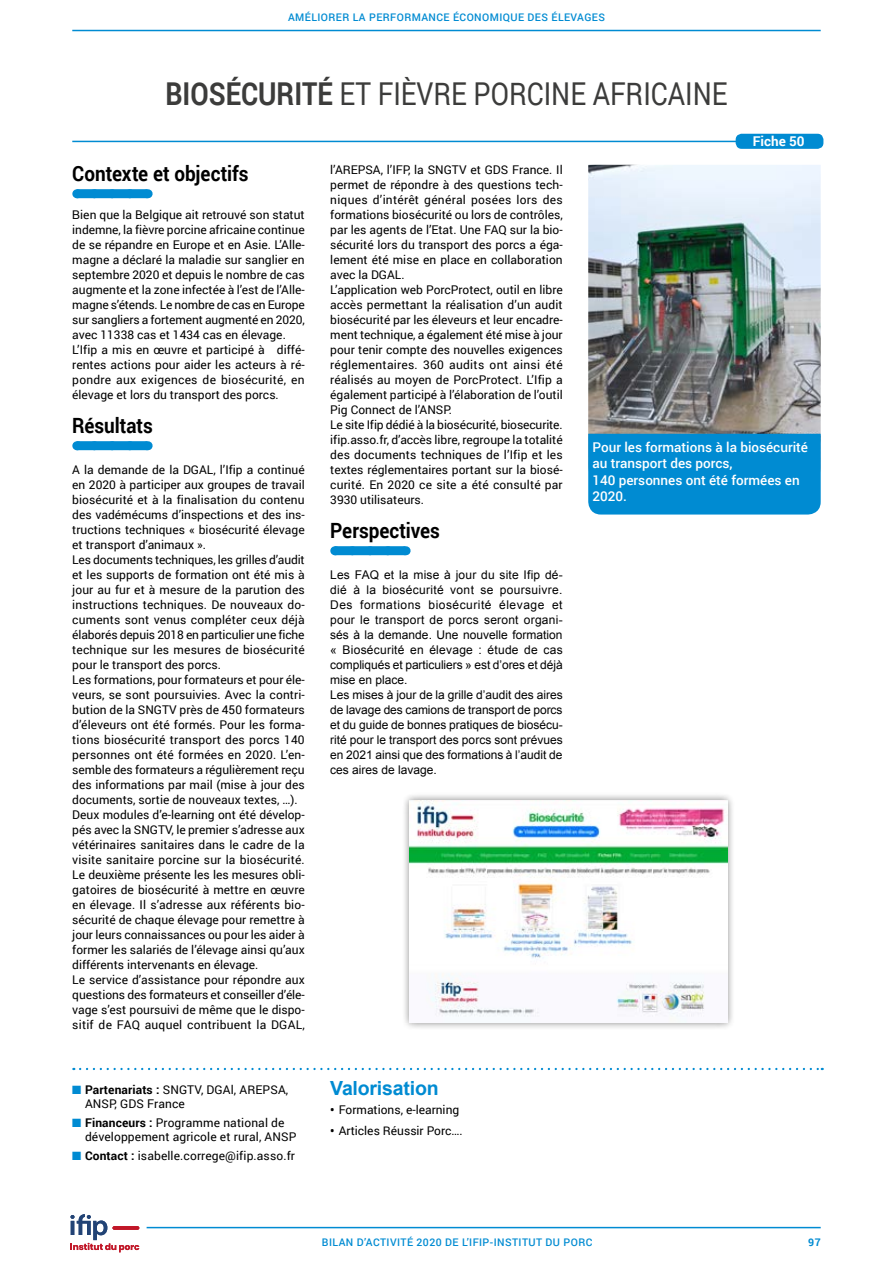
<style>
.page{position:relative;width:893px;height:1263px;background:#fff}
.page>*{position:absolute;margin:0;border:0;box-sizing:border-box;transform-origin:0 0}
.bilan_titre1_Intitul{font:31.5px "Roboto";color:#3c3c3b;scale:.85 1}
.bilan_titre2_objecti{font:700 21px "Roboto";color:#000;scale:.9 1}
.Bilan_En_savoir{font:700 19.5px "Arial";letter-spacing:-.01em;color:#008bd2}
.photo_encart{font:500 13.5px/16.2px "Roboto";color:#fff}
.numero_fiche{font:700 13.5px "Roboto";color:#fff}
.Bilan_texte_normal{font:12px/15px "Roboto";color:#000;text-align:justify}
.Bilan_texte_normal-2{font:12px/15px "Arial";color:#000;text-align:justify}
.t1{font:500 10.5px "Roboto";letter-spacing:.04em;color:#008bd2}
.t2{font:700 10.5px "Roboto";color:#008bd2}
.s1{font-weight:700}
.s2{font-family:"Arial"}
.s3{color:#008bd2}
</style>
<div class="page">
<svg style="left:71px;top:1214px;width:68px;height:38px"></svg>
<hr style="left:113px;top:1226px;width:26px;height:4px;background:#c11728;border-radius:2px">
<hr style="left:72px;top:30px;width:749px;height:1px;background:#008bd2">
<hr style="left:147px;top:1227px;width:674px;height:1px;background:#008bd2">
<hr style="left:72px;top:141px;width:749px;height:1px;background:#008bd2">
<div style="left:736px;top:134px;width:87px;height:15px;background:#008bd2;border-radius:6px"></div>
<svg style="left:80px;top:1068px;width:743px;height:2px"></svg>
<div style="left:77px;top:189px;width:70px;height:9px;background:#008bd2"></div>
<svg style="left:94px;top:189px;width:44px;height:1px"></svg>
<div style="left:77px;top:441px;width:70px;height:9px;background:#008bd2"></div>
<svg style="left:94px;top:441px;width:44px;height:1px"></svg>
<div style="left:334px;top:546px;width:71px;height:9px;background:#008bd2"></div>
<svg style="left:352px;top:546px;width:44px;height:1px"></svg>
<div style="left:402px;top:792px;width:333px;height:238px;background:#000;opacity:.5"></div>
<img style="left:410px;top:800px;width:317px;height:222px">
<img style="left:588px;top:165px;width:233px;height:269px">
<div style="left:588px;top:434px;width:233px;height:80px;background:#008bd2"></div>
<p class="t1" style="left:288px;top:10px;width:318px">AMÉLIORER LA PERFORMANCE ÉCONOMIQUE DES ÉLEVAGES</p>
<p class="bilan_titre1_Intitul" style="left:165px;top:72px;width:663px"><span class="s1">BIOSÉCURITÉ</span> ET FIÈVRE PORCINE AFRICAINE</p>
<p class="numero_fiche" style="left:753px;top:131px;width:54px">Fiche 50</p>
<p class="bilan_titre2_objecti" style="left:72px;top:158px;width:197px">Contexte et objectifs</p>
<p class="Bilan_texte_normal" style="left:72px;top:207px;width:234px"><span class="s2">B</span>ien que la Belgique ait retrouvé son statut indemne, la fièvre porcine africaine continue de se répandre en Europe et en Asie. L’Alle&shy;magne a déclaré la maladie sur sanglier en septembre 2020 et depuis le nombre de cas augmente et la zone infectée à l’est de l’Alle&shy;magne s’étends. Le nombre de cas en Europe sur sangliers a fortement augmenté en 2020, avec 11338 cas et 1434 cas en élevage.</p>
<p class="Bilan_texte_normal" style="left:72px;top:342px;width:234px">L’Ifip a mis en œuvre et participé à diffé&shy;rentes actions pour aider les acteurs à ré&shy;pondre aux exigences de biosécurité, en élevage et lors du transport des porcs.</p>
<p class="bilan_titre2_objecti" style="left:72px;top:410px;width:91px">Résultats</p>
<p class="Bilan_texte_normal" style="left:72px;top:462px;width:234px">A la demande de la DGAL, l’Ifip a continué en 2020 à participer aux groupes de travail biosécurité et à la finalisation du contenu des vadémécums d’inspections et des ins&shy;tructions techniques « biosécurité élevage et transport d’animaux ».</p>
<p class="Bilan_texte_normal" style="left:72px;top:552px;width:234px">Les documents techniques, les grilles d’audit et les supports de formation ont été mis à jour au fur et à mesure de la parution des instructions techniques. De nouveaux do&shy;cuments sont venus compléter ceux déjà élaborés depuis 2018 en particulier une fiche technique sur les mesures de biosécurité pour le transport des porcs.</p>
<p class="Bilan_texte_normal" style="left:72px;top:672px;width:234px">Les formations, pour formateurs et pour éle&shy;veurs, se sont poursuivies. Avec la contri&shy;bution de la SNGTV près de 450 formateurs d’éleveurs ont été formés. Pour les forma&shy;tions biosécurité transport des porcs 140 personnes ont été formées en 2020. L’en&shy;semble des formateurs a régulièrement reçu des informations par mail (mise à jour des documents, sortie de nouveaux textes, …).</p>
<p class="Bilan_texte_normal" style="left:72px;top:807px;width:234px">Deux modules d’e-learning ont été dévelop&shy;pés avec la SNGTV, le premier s’adresse aux vétérinaires sanitaires dans le cadre de la visite sanitaire porcine sur la biosécurité.<br>Le deuxième présente les les mesures obli&shy;gatoires de biosécurité à mettre en œuvre en élevage. Il s’adresse aux référents bio&shy;sécurité de chaque élevage pour remettre à jour leurs connaissances ou pour les aider à former les salariés de l’élevage ainsi qu’aux différents intervenants en élevage.</p>
<p class="Bilan_texte_normal" style="left:72px;top:972px;width:234px">Le service d’assistance pour répondre aux questions des formateurs et conseiller d’éle&shy;vage s’est poursuivi de même que le dispo&shy;sitif de FAQ auquel contribuent la DGAL,</p>
<p class="Bilan_texte_normal" style="left:85px;top:1082px;width:205px;line-height:14.4px;text-indent:-13px"><span class="s3">■</span> <span class="s1">Partenariats :</span> SNGTV, DGAl, AREPSA,<br>ANSP, GDS France</p>
<p class="Bilan_texte_normal" style="left:85px;top:1115px;width:213px;line-height:14.4px;text-indent:-13px"><span class="s3">■</span> <span class="s1">Financeurs :</span> Programme national de développement agricole et rural, ANSP</p>
<p class="Bilan_texte_normal" style="left:72px;top:1148px;width:224px"><span class="s3">■</span> <span class="s1">Contact :</span> isabelle.correge@ifip.asso.fr</p>
<p class="Bilan_texte_normal" style="left:330px;top:162px;width:234px">l’AREPSA, l’IFP, la SNGTV et GDS France. Il permet de répondre à des questions tech&shy;niques d’intérêt général posées lors des formations biosécurité ou lors de contrôles, par les agents de l’Etat. Une FAQ sur la bio&shy;sécurité lors du transport des porcs a éga&shy;lement été mise en place en collaboration avec la DGAL.</p>
<p class="Bilan_texte_normal" style="left:330px;top:282px;width:234px">L’application web PorcProtect, outil en libre accès permettant la réalisation d’un audit biosécurité par les éleveurs et leur encadre&shy;ment technique, a également été mise à jour pour tenir compte des nouvelles exigences réglementaires. 360 audits ont ainsi été réalisés au moyen de PorcProtect. L’Ifip a également participé à l’élaboration de l’outil Pig Connect de l’ANSP.</p>
<p class="Bilan_texte_normal" style="left:330px;top:417px;width:234px">Le site Ifip dédié à la biosécurité, biosecurite. ifip.asso.fr, d’accès libre, regroupe la totalité des documents techniques de l’Ifip et les textes réglementaires portant sur la biosé&shy;curité. En 2020 ce site a été consulté par 3930 utilisateurs.</p>
<p class="bilan_titre2_objecti" style="left:330px;top:515px;width:123px">Perspectives</p>
<p class="Bilan_texte_normal-2" style="left:330px;top:567px;width:234px">Les FAQ et la mise à jour du site Ifip dé&shy;dié à la biosécurité vont se poursuivre.<br>Des formations biosécurité élevage et pour le transport de porcs seront organi&shy;sés à la demande. Une nouvelle formation « Biosécurité en élevage : étude de cas compliqués et particuliers » est d’ores et déjà mise en place.</p>
<p class="Bilan_texte_normal-2" style="left:330px;top:687px;width:234px">Les mises à jour de la grille d’audit des aires de lavage des camions de transport de porcs et du guide de bonnes pratiques de biosécu&shy;rité pour le transport des porcs sont prévues en 2021 ainsi que des formations à l’audit de ces aires de lavage.</p>
<p class="Bilan_En_savoir" style="left:330px;top:1075px;width:110px">Valorisation</p>
<p class="Bilan_texte_normal" style="left:330px;top:1102px;width:131px"><span class="s1">•</span> Formations, e-learning</p>
<p class="Bilan_texte_normal" style="left:330px;top:1122px;width:134px"><span class="s1">•</span> Articles Réussir Porc….</p>
<p class="photo_encart" style="left:592px;top:439px;width:217px">Pour les formations à la biosécurité au transport des porcs,<br>140 personnes ont été formées en<br>2020.</p>
<p class="t1" style="left:322px;top:1235px;width:272px">BILAN D’ACTIVITÉ 2020 DE L’IFIP-INSTITUT DU PORC</p>
<p class="t2" style="left:808px;top:1235px;width:14px">97</p>
</div>
